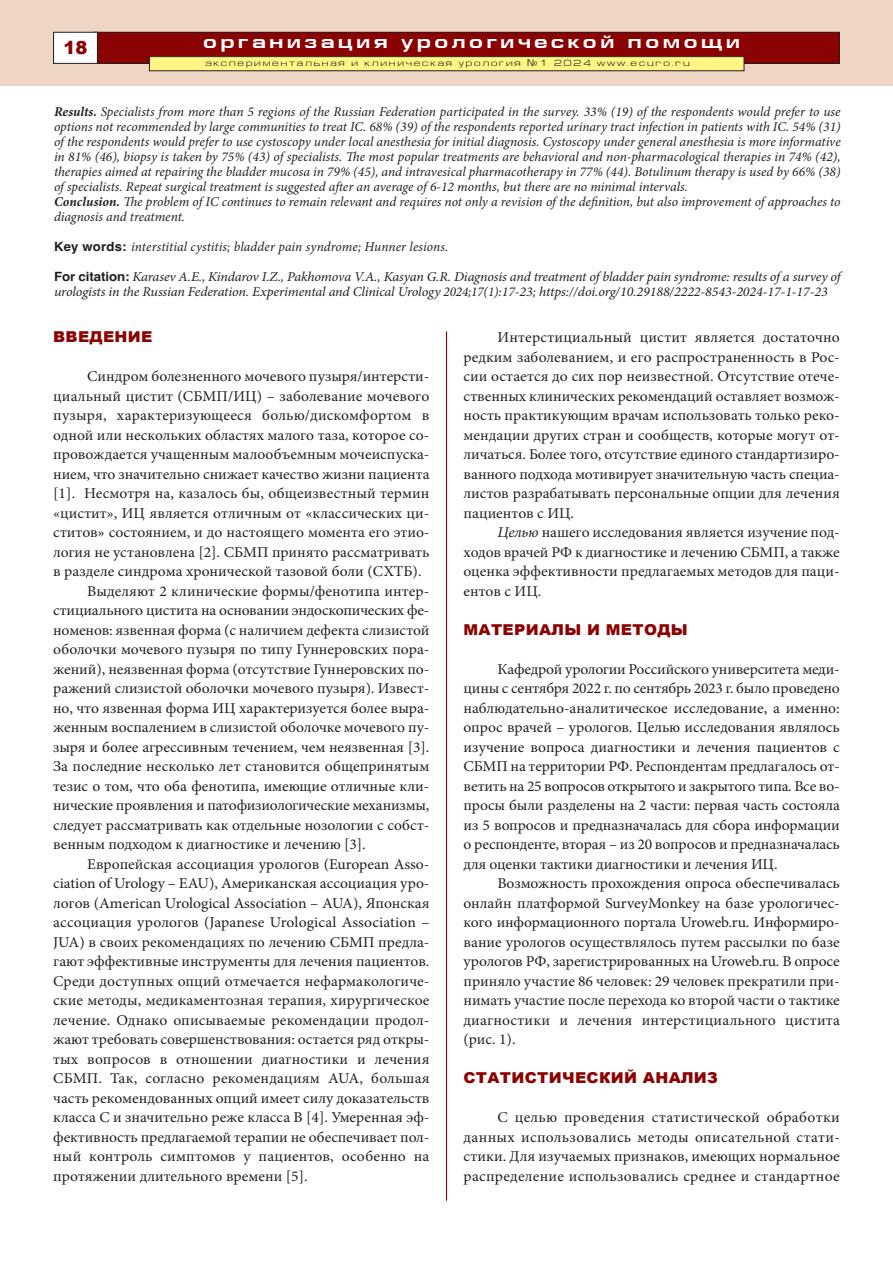
<style>
.page{position:relative;width:893px;height:1263px;background:#fff}
.page>*{position:absolute;margin:0;border:0;box-sizing:border-box;transform-origin:0 0}
.t1{font:700 18px "Europe Ext";letter-spacing:.2em;color:#fff}
.t2{font:900 18px "Arial";color:#8b0202}
.t3{font:15px/19.5px "Minion Pro";color:#231f20;text-align:justify;scale:1.04 1}
.t4{font:900 15px "Arial";letter-spacing:.02em;color:#8b0202;scale:1.04 1}
.t5{font:italic 13.5px/15px "Minion Pro";letter-spacing:-.005em;color:#231f20;text-align:justify}
.t6{font:italic 13.5px/15px "Minion Pro";letter-spacing:-.005em;color:#231f20;scale:1.04 1}
.t7{font:9px "Europe Ext Normal";letter-spacing:.2em;color:#231f20}
.s1{font-family:"Europe"}
.s2{font-weight:700}
.s3{font-family:"Helvetica";font-weight:700;font-style:normal;font-size:12.75px}
.s4{font-style:italic}
</style>
<div class="page">
<div style="left:0;top:0;width:893px;height:85px;background:#eed5c4"></div>
<div style="left:94px;top:32px;width:745px;height:31px;background:#8b0202"></div>
<div style="left:94px;top:32px;width:746px;height:32px;border:1px solid #231f20"></div>
<div style="left:54px;top:32px;width:43px;height:31px;background:#fff"></div>
<div style="left:53px;top:32px;width:45px;height:32px;border:1px solid #231f20"></div>
<div style="left:149px;top:57px;width:595px;height:14px;background:#fff685"></div>
<div style="left:149px;top:56px;width:595px;height:15px;border:1px solid #231f20"></div>
<hr style="left:446px;top:331px;width:1px;height:869px;background:#8b0202">
<p class="t2" style="left:64px;top:34px;width:26px">18</p>
<p class="t1" style="left:203px;top:36px;width:538px">организация урологической помощи</p>
<p class="t7" style="left:205px;top:60px;width:486px">экспериментальная и клиническая урология <span class="s1">¹</span>1 2024 www.ecuro.ru</p>
<p class="t5" style="left:54px;top:105px;width:788px"><span class="s2">Results.</span> Specialists from more than 5 regions of the Russian Federation participated in the survey. 33% (19) of the respondents would prefer to use options not recommended by large communities to treat IC. 68% (39) of the respondents reported urinary tract infection in patients with IC. 54% (31) of the respondents would prefer to use cystoscopy under local anesthesia for initial diagnosis. Cystoscopy under general anesthesia is more informative in 81% (46), biopsy is taken by 75% (43) of specialists. The most popular treatments are behavioral and non-pharmacological therapies in 74% (42), therapies aimed at repairing the bladder mucosa in 79% (45), and intravesical pharmacotherapy in 77% (44). Botulinum therapy is used by 66% (38) of specialists. Repeat surgical treatment is suggested after an average of 6-12 months, but there are no minimal intervals.</p>
<p class="t5" style="left:54px;top:195px;width:788px"><span class="s2">Conclusion.</span> The problem of IC continues to remain relevant and requires not only a revision of the definition, but also improvement of approaches to diagnosis and treatment.</p>
<p class="t5" style="left:54px;top:240px;width:396px"><span class="s3">Key words:</span> interstitial cystitis; bladder pain syndrome; Hunner lesions.</p>
<p class="t6" style="left:54px;top:270px;width:758px"><span class="s3">For citation:</span> Karasev A.E., Kindarov I.Z., Pakhomova V.A., Kasyan G.R. Diagnosis and treatment of bladder pain syndrome: results of a survey of urologists in the Russian Federation. Experimental and Clinical Urology 2024;17(1):17-23; https://doi.org/10.29188/2222-8543-2024-17-1-17-23</p>
<p class="t4" style="left:53px;top:326px;width:97px">ВВЕДЕНИЕ</p>
<p class="t3" style="left:53px;top:368px;width:363px;text-indent:34px">Синдром болезненного мочевого пузыря/интерсти&shy;циальный цистит (СБМП/ИЦ) – заболевание мочевого пузыря, характеризующееся болью/дискомфортом в одной или нескольких областях малого таза, которое со&shy;провождается учащенным малообъемным мочеиспуска&shy;нием, что значительно снижает качество жизни пациента [1]. Несмотря на, казалось бы, общеизвестный термин «цистит», ИЦ является отличным от «классических ци&shy;ститов» состоянием, и до настоящего момента его этио&shy;логия не установлена [2]. СБМП принято рассматривать в разделе синдрома хронической тазовой боли (СХТБ).</p>
<p class="t3" style="left:53px;top:582px;width:363px;text-indent:34px">Выделяют 2 клинические формы/фенотипа интер&shy;стициального цистита на основании эндоскопических фе&shy;номенов: язвенная форма (с наличием дефекта слизистой оболочки мочевого пузыря по типу Гуннеровских пора&shy;жений), неязвенная форма (отсутствие Гуннеровских по&shy;ражений слизистой оболочки мочевого пузыря). Извест&shy;но, что язвенная форма ИЦ характеризуется более выра&shy;женным воспалением в слизистой оболочке мочевого пу&shy;зыря и более агрессивным течением, чем неязвенная [3].<br>За последние несколько лет становится общепринятым тезис о том, что оба фенотипа, имеющие отличные кли&shy;нические проявления и патофизиологические механизмы, cледует рассматривать как отдельные нозологии с собст&shy;венным подходом к диагностике и лечению [3].</p>
<p class="t3" style="left:53px;top:855px;width:363px;text-indent:34px">Европейская ассоциация урологов (European Asso&shy;ciation of Urology – EAU), Американская ассоциация уро&shy;логов (American Urological Association – AUA), Японская ассоциация урологов (Japanese Urological Association – JUA) в своих рекомендациях по лечению СБМП предла&shy;гают эффективные инструменты для лечения пациентов.<br>Cреди доступных опций отмечается нефармакологиче&shy;ские методы, медикаментозная терапия, хирургическое лечение. Однако описываемые рекомендации продол&shy;жают требовать совершенствования: остается ряд откры&shy;тых вопросов в отношении диагностики и лечения СБМП. Так, согласно рекомендациям AUA, большая часть рекомендованных опций имеет силу доказательств класса С и значительно реже класса B [4]. Умеренная эф&shy;фективность предлагаемой терапии не обеспечивает пол&shy;ный контроль симптомов у пациентов, особенно на протяжении длительного времени [5].</p>
<p class="t3" style="left:463px;top:329px;width:363px;text-indent:34px">Интерстициальный цистит является достаточно редким заболеванием, и его распространенность в Рос&shy;сии остается до сих пор неизвестной. Отсутствие отече&shy;ственных клинических рекомендаций оставляет возмож&shy;ность практикующим врачам использовать только реко&shy;мендации других стран и сообществ, которые могут от&shy;личаться. Более того, отсутствие единого стандартизиро&shy;ванного подхода мотивирует значительную часть специа&shy;листов разрабатывать персональные опции для лечения пациентов с ИЦ.</p>
<p class="t3" style="left:463px;top:524px;width:363px;text-indent:34px"><span class="s4">Целью</span> нашего исследования является изучение под&shy;ходов врачей РФ к диагностике и лечению СБМП, а также оценка эффективности предлагаемых методов для паци&shy;ентов с ИЦ.</p>
<p class="t4" style="left:463px;top:618px;width:217px">МАТЕРИАЛЫ И МЕТОДЫ</p>
<p class="t3" style="left:463px;top:661px;width:363px;text-indent:34px">Кафедрой урологии Российского университета меди&shy;цины с сентября 2022 г. по сентябрь 2023 г. было проведено наблюдательно-аналитическое исследование, а именно: опрос врачей – урологов. Целью исследования являлось изучение вопроса диагностики и лечения пациентов с СБМП на территории РФ. Респондентам предлагалось от&shy;ветить на 25 вопросов открытого и закрытого типа. Все во&shy;просы были разделены на 2 части: первая часть состояла из 5 вопросов и предназначалась для сбора информации о респонденте, вторая – из 20 вопросов и предназначалась для оценки тактики диагностики и лечения ИЦ.</p>
<p class="t3" style="left:463px;top:875px;width:363px;text-indent:34px">Возможность прохождения опроса обеспечивалась онлайн платформой SurveyMonkey на базе урологичес&shy;кого информационного портала Uroweb.ru. Информиро&shy;вание урологов осуществлялось путем рассылки по базе урологов РФ, зарегистрированных на Uroweb.ru. В опросе приняло участие 86 человек: 29 человек прекратили при&shy;нимать участие после перехода ко второй части о тактике диагностики и лечения интерстициального цистита (рис. 1).</p>
<p class="t4" style="left:463px;top:1067px;width:246px">СТАТИСТИЧЕСКИЙ АНАЛИЗ</p>
<p class="t3" style="left:463px;top:1109px;width:363px;text-indent:34px">С целью проведения статистической обработки данных использовались методы описательной стати&shy;стики. Для изучаемых признаков, имеющих нормальное распределение использовались среднее и стандартное</p>
</div>
